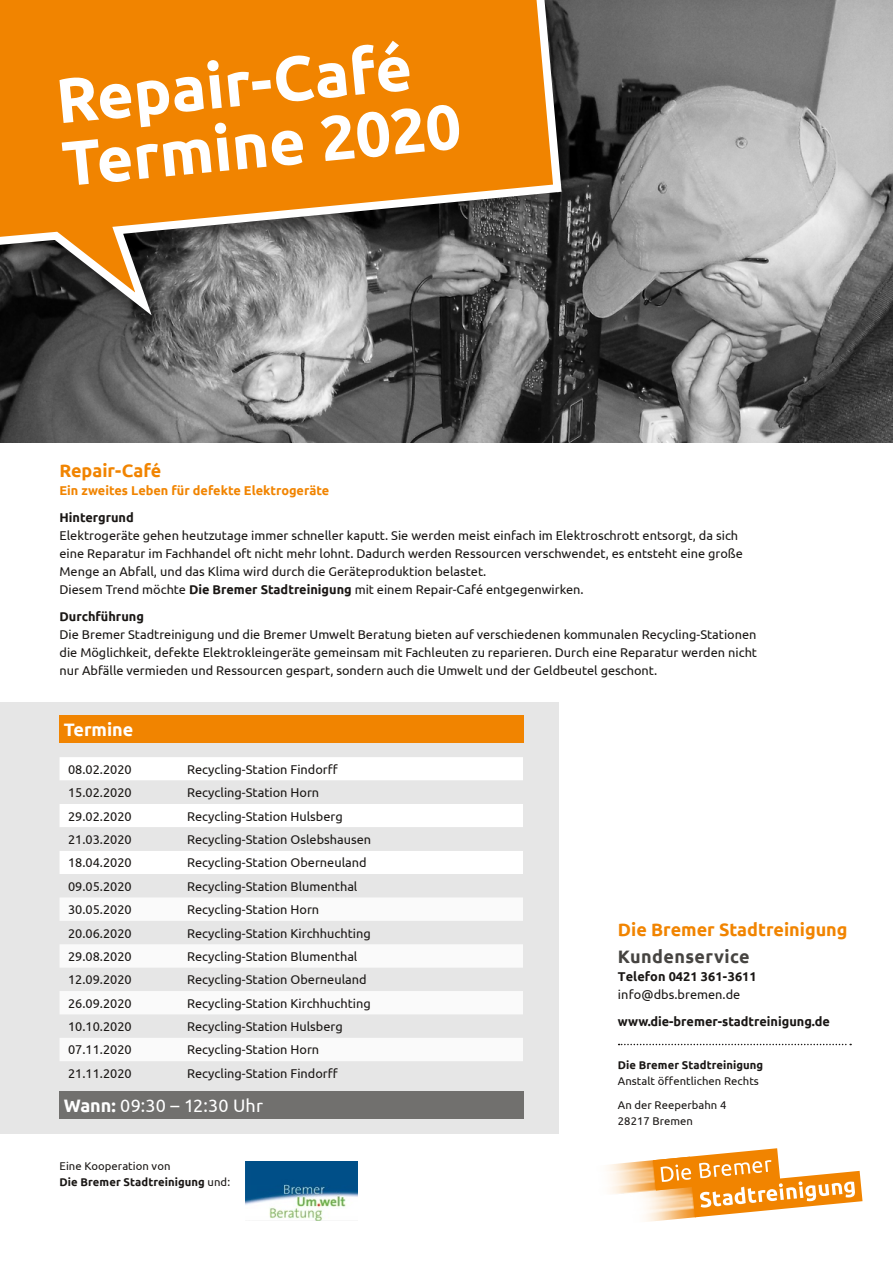
<style>
.page{position:relative;width:893px;height:1263px;background:#fff}
.page>*{position:absolute;margin:0;border:0;box-sizing:border-box;transform-origin:0 0}
.t1{font:700 63px/63px "Ubuntu";color:#fff}
.t2{font:700 18px "Ubuntu";color:#f18400}
.t3{font:18px "Ubuntu";letter-spacing:.01em;color:#fff}
.t4{font:700 18px "Ubuntu";letter-spacing:.025em;color:#464441}
.t5{font:700 18px "Ubuntu";color:#fff}
.t6{font:12.75px/18px "Ubuntu";color:#1a1715}
.t7{font:700 12.75px "Ubuntu";color:#1a1715}
.t8{font:700 12.75px "Ubuntu";color:#f18400}
.t9{font:700 11.25px/15.8px "Ubuntu";letter-spacing:.005em;color:#1a1715}
.t10{font:11.25px/15.8px "Ubuntu";letter-spacing:.005em;color:#1a1715}
.s1{font-weight:700}
.s2{font-weight:400}
</style>
<div class="page">
<img style="left:0;top:0;width:893px;height:442px">
<div style="left:0;top:703px;width:559px;height:431px;background:#e6e6e6"></div>
<img style="left:0;top:0;width:583px;height:342px">
<svg style="left:0;top:0;width:566px;height:327px;background:#c17c28"></svg>
<svg style="left:619px;top:1044px;width:232px;height:1px"></svg>
<div style="left:60px;top:757px;width:463px;height:23px;background:#fff"></div>
<svg style="left:60px;top:804px;width:463px;height:70px;fill:#fff"></svg>
<svg style="left:60px;top:898px;width:463px;height:163px;fill:#fafafa"></svg>
<div style="left:60px;top:1091px;width:464px;height:27px;background:#71706e"></div>
<div style="left:60px;top:715px;width:464px;height:28px;background:#f18400"></div>
<img style="left:607px;top:1160px;width:89px;height:62px">
<svg style="left:653px;top:1148px;width:209px;height:69px"></svg>
<img style="left:245px;top:1161px;width:112px;height:60px">
<h1 class="t1" style="left:54px;top:67px;width:402px;rotate:-5deg">Repair-Café<br>Termine 2020</h1>
<h2 class="t2" style="left:60px;top:460px;width:103px">Repair-Café</h2>
<p class="t8" style="left:60px;top:483px;width:271px">Ein zweites Leben für defekte Elektrogeräte</p>
<p class="t7" style="left:60px;top:510px;width:76px">Hintergrund</p>
<p class="t6" style="left:60px;top:526px;width:685px">Elektrogeräte gehen heutzutage immer schneller kaputt. Sie werden meist einfach im Elektroschrott entsorgt, da sich eine Reparatur im Fachhandel oft nicht mehr lohnt. Dadurch werden Ressourcen verschwendet, es entsteht eine große Menge an Abfall, und das Klima wird durch die Geräteproduktion belastet.<br>Diesem Trend möchte <span class="s1">Die Bremer Stadtreinigung</span> mit einem Repair-Café entgegenwirken.</p>
<p class="t7" style="left:60px;top:609px;width:86px">Durchführung</p>
<p class="t6" style="left:60px;top:625px;width:699px;text-align:justify">Die Bremer Stadtreinigung und die Bremer Umwelt Beratung bieten auf verschiedenen kommunalen Recycling-Stationen die Möglichkeit, defekte Elektrokleingeräte gemeinsam mit Fachleuten zu reparieren. Durch eine Reparatur werden nicht nur Abfälle vermieden und Ressourcen gespart, sondern auch die Umwelt und der Geldbeutel geschont.</p>
<h2 class="t5" style="left:64px;top:719px;width:71px">Termine</h2>
<p class="t6" style="left:68px;top:760px;width:65px">08.02.2020</p>
<p class="t6" style="left:187px;top:760px;width:152px">Recycling-Station Findorff</p>
<p class="t6" style="left:68px;top:783px;width:65px">15.02.2020</p>
<p class="t6" style="left:187px;top:783px;width:134px">Recycling-Station Horn</p>
<p class="t6" style="left:68px;top:807px;width:65px">29.02.2020</p>
<p class="t6" style="left:187px;top:807px;width:157px">Recycling-Station Hulsberg</p>
<p class="t6" style="left:68px;top:830px;width:65px">21.03.2020</p>
<p class="t6" style="left:187px;top:830px;width:186px">Recycling-Station Oslebshausen</p>
<p class="t6" style="left:68px;top:853px;width:65px">18.04.2020</p>
<p class="t6" style="left:187px;top:853px;width:181px">Recycling-Station Oberneuland</p>
<p class="t6" style="left:68px;top:877px;width:65px">09.05.2020</p>
<p class="t6" style="left:187px;top:877px;width:172px">Recycling-Station Blumenthal</p>
<p class="t6" style="left:68px;top:900px;width:65px">30.05.2020</p>
<p class="t6" style="left:187px;top:900px;width:134px">Recycling-Station Horn</p>
<p class="t6" style="left:68px;top:923px;width:65px">20.06.2020</p>
<p class="t6" style="left:187px;top:923px;width:185px">Recycling-Station Kirchhuchting</p>
<p class="t6" style="left:68px;top:947px;width:65px">29.08.2020</p>
<p class="t6" style="left:187px;top:947px;width:172px">Recycling-Station Blumenthal</p>
<p class="t6" style="left:68px;top:970px;width:65px">12.09.2020</p>
<p class="t6" style="left:187px;top:970px;width:181px">Recycling-Station Oberneuland</p>
<p class="t6" style="left:68px;top:994px;width:65px">26.09.2020</p>
<p class="t6" style="left:187px;top:994px;width:185px">Recycling-Station Kirchhuchting</p>
<p class="t6" style="left:68px;top:1017px;width:65px">10.10.2020</p>
<p class="t6" style="left:187px;top:1017px;width:157px">Recycling-Station Hulsberg</p>
<p class="t6" style="left:68px;top:1040px;width:65px">07.11.2020</p>
<p class="t6" style="left:187px;top:1040px;width:134px">Recycling-Station Horn</p>
<p class="t6" style="left:68px;top:1064px;width:65px">21.11.2020</p>
<p class="t6" style="left:187px;top:1064px;width:152px">Recycling-Station Findorff</p>
<h2 class="t3" style="left:64px;top:1094px;width:201px"><span class="s1">Wann:</span> 09:30 – 12:30 Uhr</h2>
<p class="t9" style="left:60px;top:1158px;width:172px"><span class="s2">Eine Kooperation von<br></span>Die Bremer Stadtreinigung <span class="s2">und:</span></p>
<h2 class="t2" style="left:618px;top:919px;width:231px">Die Bremer Stadtreinigung</h2>
<h2 class="t4" style="left:618px;top:946px;width:133px">Kundenservice</h2>
<p class="t7" style="left:618px;top:969px;width:140px">Telefon 0421 361-3611</p>
<p class="t6" style="left:618px;top:985px;width:124px">info@dbs.bremen.de</p>
<p class="t7" style="left:618px;top:1014px;width:213px">www.die-bremer-stadtreinigung.de</p>
<p class="t9" style="left:618px;top:1057px;width:147px">Die Bremer Stadtreinigung</p>
<p class="t10" style="left:618px;top:1072px;width:143px">Anstalt öffentlichen Rechts</p>
<p class="t10" style="left:618px;top:1097px;width:110px">An der Reeperbahn 4<br>28217 Bremen</p>
</div>
